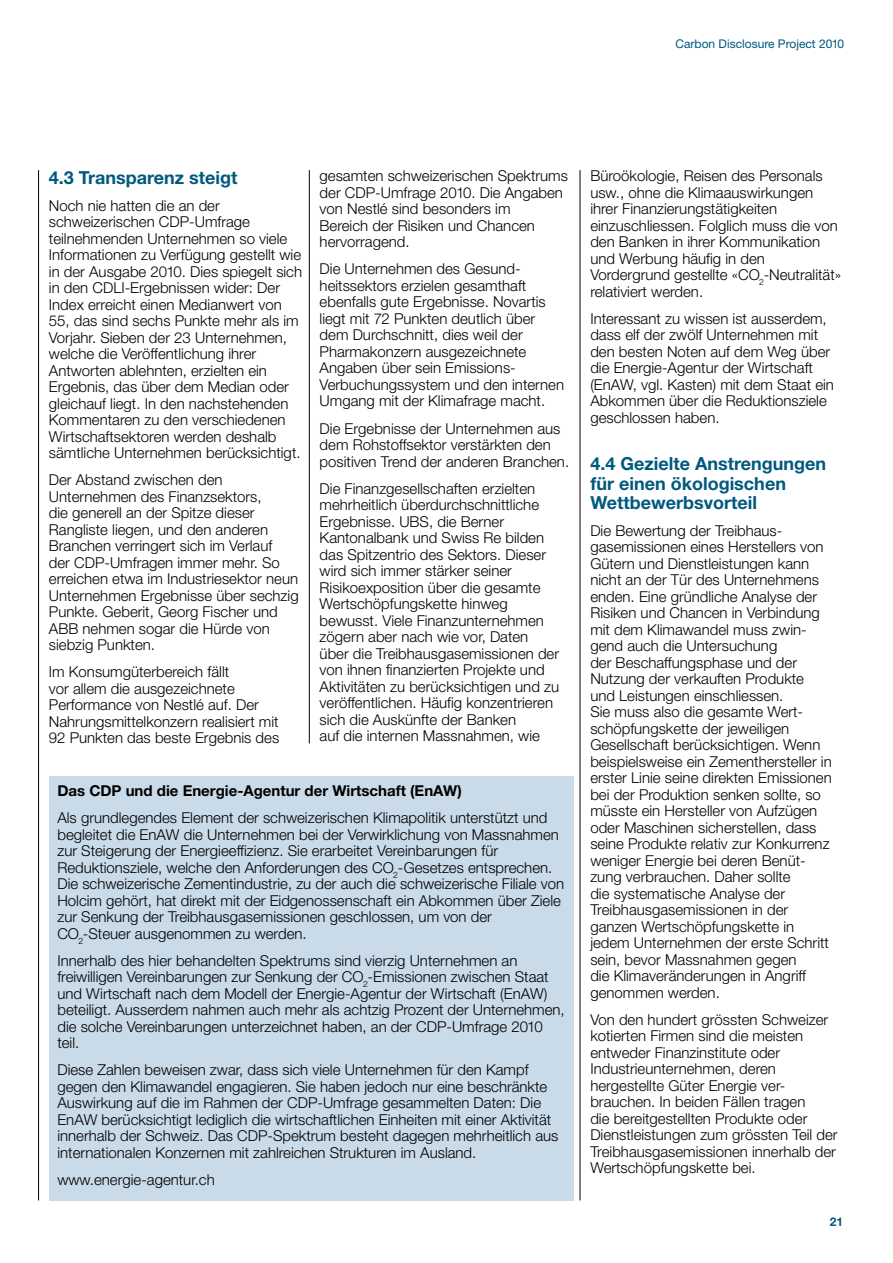
<style>
.page{position:relative;width:893px;height:1263px;background:#fff}
.page>*{position:absolute;margin:0;border:0;box-sizing:border-box;transform-origin:0 0}
.t1{font:700 18px/19.5px "Helvetica Neue";color:#00597e}
.t2{font:300 15px/16.5px "Helvetica Neue";color:#000}
.t3{font:700 15px "Helvetica Neue";color:#000}
.t4{font:12px "Helvetica Neue";color:#00597e}
.t5{font:700 12px "Helvetica Neue";color:#00597e}
</style>
<div class="page">
<div style="left:49px;top:776px;width:524px;height:424px;background:#c9dae8"></div>
<hr style="left:38px;top:170px;width:1px;height:1030px;background:#000">
<hr style="left:309px;top:170px;width:1px;height:573px;background:#000">
<hr style="left:580px;top:170px;width:1px;height:1030px;background:#000">
<p class="t4" style="left:675px;top:36px;width:170px">Carbon Disclosure Project 2010</p>
<p class="t1" style="left:49px;top:168px;width:190px">4.3 Transparenz steigt</p>
<p class="t2" style="left:49px;top:197px;width:255px">Noch nie hatten die an der schweizerischen CDP-Umfrage teilnehmenden Unternehmen so viele Informationen zu Verfügung gestellt wie in der Ausgabe 2010. Dies spiegelt sich in den CDLI-Ergebnissen wider: Der Index erreicht einen Medianwert von 55, das sind sechs Punkte mehr als im Vorjahr. Sieben der 23 Unternehmen, welche die Veröffentlichung ihrer Antworten ablehnten, erzielten ein Ergebnis, das über dem Median oder gleichauf liegt. In den nachstehenden Kommentaren zu den verschiedenen Wirtschaftsektoren werden deshalb sämtliche Unternehmen berücksichtigt.</p>
<p class="t2" style="left:49px;top:471px;width:251px">Der Abstand zwischen den<br>Unternehmen des Finanzsektors,<br>die generell an der Spitze dieser<br>Rangliste liegen, und den anderen<br>Branchen verringert sich im Verlauf<br>der CDP-Umfragen immer mehr. So erreichen etwa im Industriesektor neun<br>Unternehmen Ergebnisse über sechzig<br>Punkte. Geberit, Georg Fischer und<br>ABB nehmen sogar die Hürde von siebzig Punkten.</p>
<p class="t2" style="left:49px;top:663px;width:232px">Im Konsumgüterbereich fällt<br>vor allem die ausgezeichnete<br>Performance von Nestlé auf. Der<br>Nahrungsmittelkonzern realisiert mit<br>92 Punkten das beste Ergebnis des</p>
<p class="t2" style="left:320px;top:167px;width:250px">gesamten schweizerischen Spektrums der CDP-Umfrage 2010. Die Angaben von Nestlé sind besonders im<br>Bereich der Risiken und Chancen hervorragend.</p>
<p class="t2" style="left:320px;top:260px;width:246px">Die Unternehmen des Gesund&shy;heitssektors erzielen gesamthaft ebenfalls gute Ergebnisse. Novartis liegt mit 72 Punkten deutlich über dem Durchschnitt, dies weil der Pharmakonzern ausgezeichnete Angaben über sein Emissions-Verbuchungssystem und den internen Umgang mit der Klimafrage macht.</p>
<p class="t2" style="left:320px;top:420px;width:251px">Die Ergebnisse der Unternehmen aus dem Rohstoffsektor verstärkten den positiven Trend der anderen Branchen.</p>
<p class="t2" style="left:320px;top:480px;width:241px">Die Finanzgesellschaften erzielten mehrheitlich überdurchschnittliche Ergebnisse. UBS, die Berner Kantonalbank und Swiss Re bilden das Spitzentrio des Sektors. Dieser wird sich immer stärker seiner Risikoexposition über die gesamte Wertschöpfungskette hinweg bewusst. Viele Finanzunternehmen zögern aber nach wie vor, Daten über die Treibhausgasemissionen der von ihnen finanzierten Projekte und Aktivitäten zu berücksichtigen und zu veröffentlichen. Häufig konzentrieren sich die Auskünfte der Banken<br>auf die internen Massnahmen, wie</p>
<p class="t3" style="left:57px;top:781px;width:406px">Das CDP und die Energie-Agentur der Wirtschaft (EnAW)</p>
<p class="t2" style="left:57px;top:809px;width:508px">Als grundlegendes Element der schweizerischen Klimapolitik unterstützt und begleitet die EnAW die Unternehmen bei der Verwirklichung von Massnahmen zur Steigerung der Energieeffizienz. Sie erarbeitet Vereinbarungen für Reduktionsziele, welche den Anforderungen des CO<sub>2</sub>-Gesetzes entsprechen.<br>Die schweizerische Zementindustrie, zu der auch die schweizerische Filiale von Holcim gehört, hat direkt mit der Eidgenossenschaft ein Abkommen über Ziele zur Senkung der Treibhausgasemissionen geschlossen, um von der CO<sub>2</sub>-Steuer ausgenommen zu werden.</p>
<p class="t2" style="left:57px;top:952px;width:509px">Innerhalb des hier behandelten Spektrums sind vierzig Unternehmen an freiwilligen Vereinbarungen zur Senkung der CO<sub>2</sub>-Emissionen zwischen Staat und Wirtschaft nach dem Modell der Energie-Agentur der Wirtschaft (EnAW) beteiligt. Ausserdem nahmen auch mehr als achtzig Prozent der Unternehmen, die solche Vereinbarungen unterzeichnet haben, an der CDP-Umfrage 2010 teil.</p>
<p class="t2" style="left:57px;top:1061px;width:502px">Diese Zahlen beweisen zwar, dass sich viele Unternehmen für den Kampf gegen den Klimawandel engagieren. Sie haben jedoch nur eine beschränkte Auswirkung auf die im Rahmen der CDP-Umfrage gesammelten Daten: Die EnAW berücksichtigt lediglich die wirtschaftlichen Einheiten mit einer Aktivität innerhalb der Schweiz. Das CDP-Spektrum besteht dagegen mehrheitlich aus internationalen Konzernen mit zahlreichen Strukturen im Ausland.</p>
<p class="t2" style="left:57px;top:1171px;width:159px">www.energie-agentur.ch</p>
<p class="t2" style="left:590px;top:167px;width:252px">Büroökologie, Reisen des Personals usw., ohne die Klimaauswirkungen ihrer Finanzierungstätigkeiten einzuschliessen. Folglich muss die von den Banken in ihrer Kommunikation und Werbung häufig in den Vordergrund gestellte «CO<sub>2</sub>-Neutralität» relativiert werden.</p>
<p class="t2" style="left:590px;top:310px;width:245px">Interessant zu wissen ist ausserdem, dass elf der zwölf Unternehmen mit den besten Noten auf dem Weg über die Energie-Agentur der Wirtschaft (EnAW, vgl. Kasten) mit dem Staat ein Abkommen über die Reduktionsziele geschlossen haben.</p>
<p class="t1" style="left:590px;top:454px;width:237px">4.4 Gezielte Anstrengungen für einen ökologischen<br>Wettbewerbsvorteil</p>
<p class="t2" style="left:590px;top:522px;width:243px">Die Bewertung der Treibhaus&shy;gasemissionen eines Herstellers von Gütern und Dienstleistungen kann nicht an der Tür des Unternehmens enden. Eine gründliche Analyse der Risiken und Chancen in Verbindung mit dem Klimawandel muss zwin&shy;gend auch die Untersuchung<br>der Beschaffungsphase und der Nutzung der verkauften Produkte und Leistungen einschliessen.<br>Sie muss also die gesamte Wert&shy;schöpfungskette der jeweiligen Gesellschaft berücksichtigen. Wenn beispielsweise ein Zementhersteller in erster Linie seine direkten Emissionen bei der Produktion senken sollte, so müsste ein Hersteller von Aufzügen oder Maschinen sicherstellen, dass seine Produkte relativ zur Konkurrenz weniger Energie bei deren Benüt&shy;zung verbrauchen. Daher sollte<br>die systematische Analyse der Treibhausgasemissionen in der ganzen Wertschöpfungskette in jedem Unternehmen der erste Schritt sein, bevor Massnahmen gegen<br>die Klimaveränderungen in Angriff genommen werden.</p>
<p class="t2" style="left:590px;top:1011px;width:249px">Von den hundert grössten Schweizer kotierten Firmen sind die meisten entweder Finanzinstitute oder Industrieunternehmen, deren hergestellte Güter Energie ver&shy;brauchen. In beiden Fällen tragen<br>die bereitgestellten Produkte oder Dienstleistungen zum grössten Teil der Treibhausgasemissionen innerhalb der Wertschöpfungskette bei.</p>
<p class="t5" style="left:830px;top:1214px;width:15px">21</p>
</div>
